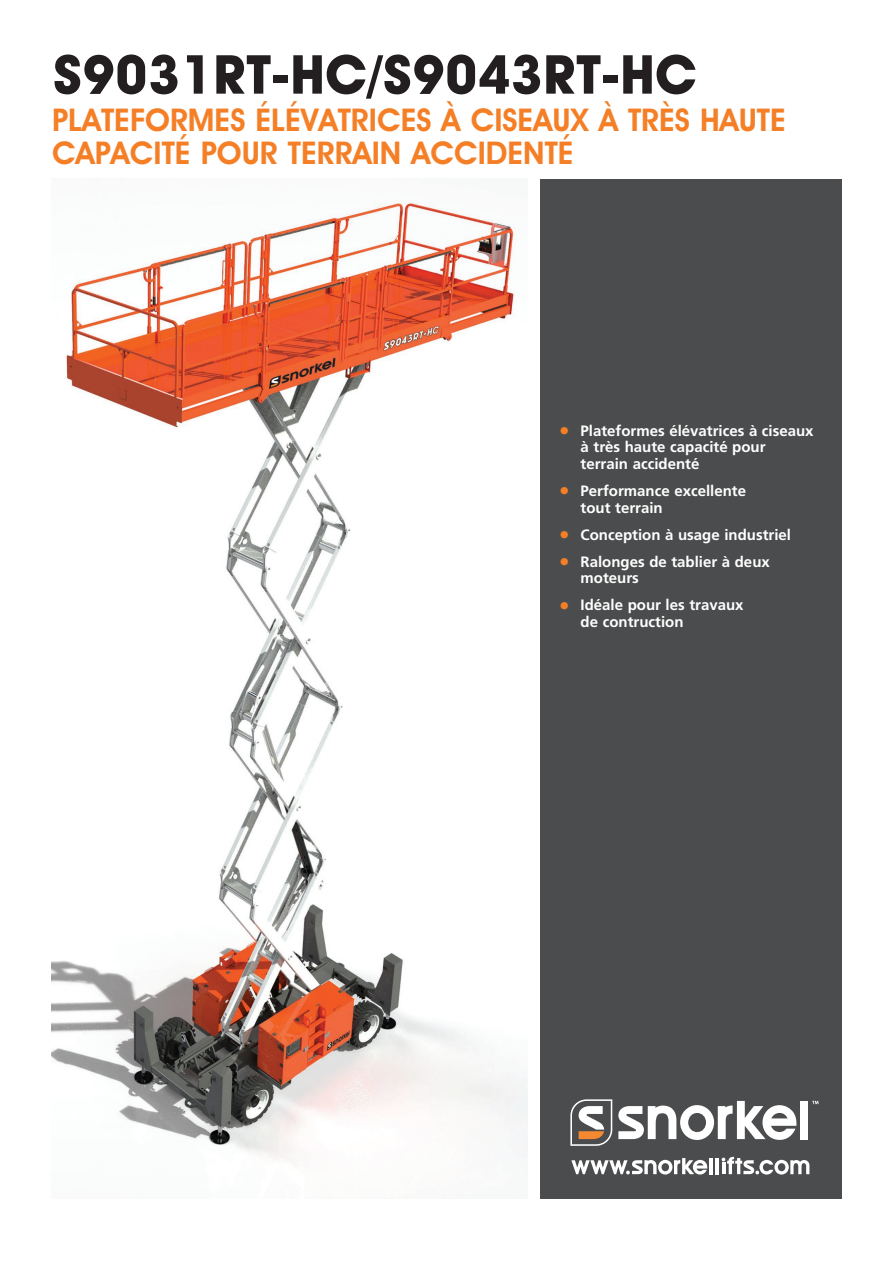
<style>
.page{position:relative;width:893px;height:1263px;background:#fff}
.page>*{position:absolute;margin:0;border:0;box-sizing:border-box;transform-origin:0 0}
.t1{font:700 54px "Avant Garde IT Cby BT";letter-spacing:.01em;color:#231f20}
.t2{font:600 31.5px/33px "Avant Garde IT Cby BT";color:#f47f26}
.t3{font:700 15px/16.5px "Frutiger";color:#fff}
.s1{font-size:21px;color:#f47f26}
</style>
<div class="page">
<div style="left:540px;top:179px;width:301px;height:1019px;background:#4b4c4d"></div>
<hr style="left:709px;top:1158px;width:3px;height:16px;background:#fff">
<hr style="left:716px;top:1158px;width:3px;height:16px;background:#fff">
<svg style="left:571px;top:1158px;width:136px;height:16px"></svg>
<svg style="left:722px;top:1157px;width:87px;height:17px"></svg>
<svg style="left:812px;top:1101px;width:6px;height:3px"></svg>
<div style="left:800px;top:1101px;width:8px;height:38px;background:#fff"></div>
<svg style="left:618px;top:1101px;width:178px;height:39px"></svg>
<svg style="left:570px;top:1099px;width:42px;height:47px"></svg>
<img style="left:51px;top:203px;width:476px;height:957px">
<p class="t1" style="left:53px;top:42px;width:645px">S9031RT-HC/S9043RT-HC</p>
<p class="t2" style="left:52px;top:103px;width:735px">PLATEFORMES ÉLÉVATRICES À CISEAUX À TRÈS HAUTE<br>CAPACITÉ POUR TERRAIN ACCIDENTÉ</p>
<p class="t3" style="left:581px;top:422px;width:235px;text-indent:-21px"><span class="s1">•</span> Plateformes élévatrices à ciseaux à très haute capacité pour terrain accidenté</p>
<p class="t3" style="left:581px;top:483px;width:167px;text-indent:-21px"><span class="s1">•</span> Performance excellente tout terrain</p>
<p class="t3" style="left:559px;top:526px;width:233px"><span class="s1">•</span> Conception à usage industriel</p>
<p class="t3" style="left:581px;top:553px;width:191px;text-indent:-21px"><span class="s1">•</span> Ralonges de tablier à deux moteurs</p>
<p class="t3" style="left:581px;top:597px;width:164px;text-indent:-21px"><span class="s1">•</span> Idéale pour les travaux de contruction</p>
</div>
